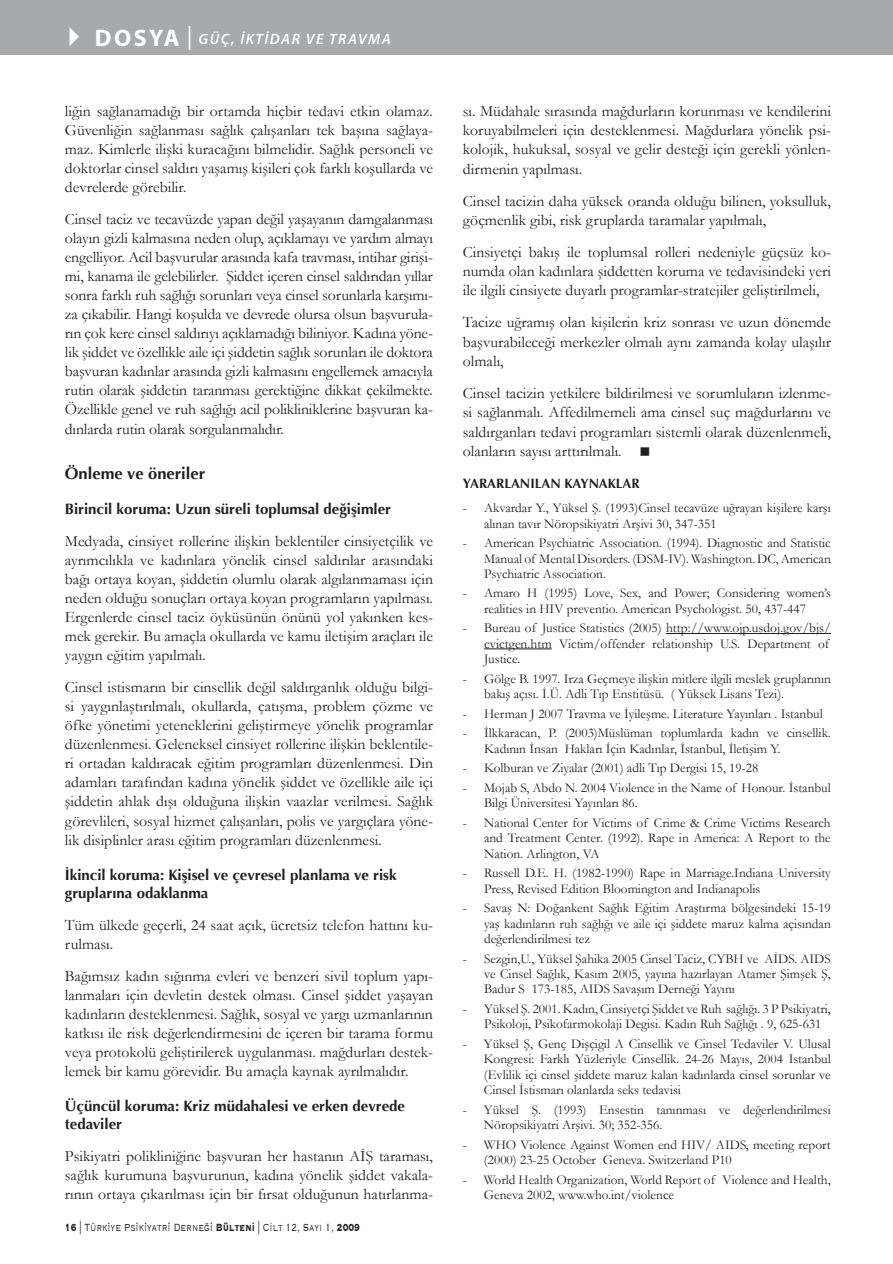
<style>
.page{position:relative;width:893px;height:1264px;background:#fff}
.page>*{position:absolute;margin:0;border:0;box-sizing:border-box;transform-origin:0 0}
.t1{font:700 16.5px "Optima";color:#231f20}
.t2{font:15.75px/19px "Garamond";color:#231f20;text-align:justify}
.t3{font:700 15px/18.1px "Optima";color:#231f20}
.t4{font:italic 600 15px "Myriad Pro";letter-spacing:.1em;color:#fff}
.t5{font:13.5px/15.3px "Garamond";color:#231f20}
.t6{font:300 13.5px "Copperplate";color:#231f20;scale:.7 1}
.t7{font:700 13.5px "Optima";color:#231f20}
.s1{font-weight:700;font-style:normal;font-size:24px}
.s2{font-weight:400;font-style:normal;font-size:24px}
.s3{font-weight:700}
</style>
<div class="page">
<div style="left:0;top:0;width:892px;height:54px;background:#a8a9ad"></div>
<hr style="left:665px;top:633px;width:165px;height:1px;background:#231f20">
<hr style="left:484px;top:648px;width:67px;height:1px;background:#231f20">
<p class="t4" style="left:58px;top:29px;width:333px">✔ <span class="s1">DOSYA</span> <span class="s2">|</span> GÜÇ, İKTİDAR VE TRAVMA</p>
<p class="t2" style="left:65px;top:101px;width:369px">liğin sağlanamadığı bir ortamda hiçbir tedavi etkin olamaz.<br>Güvenliğin sağlanması sağlık çalışanları tek başına sağlaya&shy;maz. Kimlerle ilişki kuracağını bilmelidir. Sağlık personeli ve doktorlar cinsel saldırı yaşamış kişileri çok farklı koşullarda ve devrelerde görebilir.</p>
<p class="t2" style="left:65px;top:209px;width:369px">Cinsel taciz ve tecavüzde yapan değil yaşayanın damgalanması olayın gizli kalmasına neden olup, açıklamayı ve yardım almayı engelliyor. Acil başvurular arasında kafa travması, intihar girişi&shy;mi, kanama ile gelebilirler. Şiddet içeren cinsel saldırıdan yıllar sonra farklı ruh sağlığı sorunları veya cinsel sorunlarla karşımı&shy;za çıkabilir. Hangi koşulda ve devrede olursa olsun başvurula&shy;rın çok kere cinsel saldırıyı açıklamadığı biliniyor. Kadına yöne&shy;lik şiddet ve özellikle aile içi şiddetin sağlık sorunları ile doktora başvuran kadınlar arasında gizli kalmasını engellemek amacıyla rutin olarak şiddetin taranması gerektiğine dikkat çekilmekte.<br>Özellikle genel ve ruh sağlığı acil polikliniklerine başvuran ka&shy;dınlarda rutin olarak sorgulanmalıdır.</p>
<p class="t1" style="left:65px;top:463px;width:142px">Önleme ve öneriler</p>
<p class="t3" style="left:65px;top:500px;width:327px">Birincil koruma: Uzun süreli toplumsal değişimler</p>
<p class="t2" style="left:65px;top:531px;width:369px">Medyada, cinsiyet rollerine ilişkin beklentiler cinsiyetçilik ve ayrımcılıkla ve kadınlara yönelik cinsel saldırılar arasındaki bağı ortaya koyan, şiddetin olumlu olarak algılanmaması için neden olduğu sonuçları ortaya koyan programların yapılması.<br>Ergenlerde cinsel taciz öyküsünün önünü yol yakınken kes&shy;mek gerekir. Bu amaçla okullarda ve kamu iletişim araçları ile yaygın eğitim yapılmalı.</p>
<p class="t2" style="left:65px;top:677px;width:369px">Cinsel istismarın bir cinsellik değil saldırganlık olduğu bilgi&shy;si yaygınlaştırılmalı, okullarda, çatışma, problem çözme ve öfke yönetimi yeteneklerini geliştirmeye yönelik programlar düzenlenmesi. Geleneksel cinsiyet rollerine ilişkin beklentile&shy;ri ortadan kaldıracak eğitim programları düzenlenmesi. Din adamları tarafından kadına yönelik şiddet ve özellikle aile içi şiddetin ahlak dışı olduğuna ilişkin vaazlar verilmesi. Sağlık görevlileri, sosyal hizmet çalışanları, polis ve yargıçlara yöne&shy;lik disiplinler arası eğitim programları düzenlenmesi.</p>
<p class="t3" style="left:65px;top:865px;width:333px">İkincil koruma: Kişisel ve çevresel planlama ve risk gruplarına odaklanma</p>
<p class="t2" style="left:65px;top:914px;width:369px">Tüm ülkede geçerli, 24 saat açık, ücretsiz telefon hattını ku&shy;rulması.</p>
<p class="t2" style="left:65px;top:965px;width:369px">Bağımsız kadın sığınma evleri ve benzeri sivil toplum yapı&shy;lanmaları için devletin destek olması. Cinsel şiddet yaşayan kadınların desteklenmesi. Sağlık, sosyal ve yargı uzmanlarının katkısı ile risk değerlendirmesini de içeren bir tarama formu veya protokolü geliştirilerek uygulanması. mağdurları destek&shy;lemek bir kamu görevidir. Bu amaçla kaynak ayrılmalıdır.</p>
<p class="t3" style="left:65px;top:1096px;width:341px">Üçüncül koruma: Kriz müdahalesi ve erken devrede tedaviler</p>
<p class="t2" style="left:65px;top:1145px;width:369px">Psikiyatri polikliniğine başvuran her hastanın AİŞ taraması, sağlık kurumuna başvurunun, kadına yönelik şiddet vakala&shy;rının ortaya çıkarılması için bir fırsat olduğunun hatırlanma-</p>
<p class="t6" style="left:65px;top:1218px;width:423px"><span class="s3">16</span> | Türki̇ye Psi̇ki̇yatri̇ Derneği̇ <span class="s3">Bülteni</span> | Cilt 12, Sayı 1, <span class="s3">2009</span></p>
<p class="t2" style="left:462px;top:101px;width:369px">sı. Müdahale sırasında mağdurların korunması ve kendilerini koruyabilmeleri için desteklenmesi. Mağdurlara yönelik psi&shy;kolojik, hukuksal, sosyal ve gelir desteği için gerekli yönlen&shy;dirmenin yapılması.</p>
<p class="t2" style="left:462px;top:191px;width:369px">Cinsel tacizin daha yüksek oranda olduğu bilinen, yoksulluk, göçmenlik gibi, risk gruplarda taramalar yapılmalı,</p>
<p class="t2" style="left:462px;top:242px;width:369px">Cinsiyetçi bakış ile toplumsal rolleri nedeniyle güçsüz ko&shy;numda olan kadınlara şiddetten koruma ve tedavisindeki yeri ile ilgili cinsiyete duyarlı programlar-stratejiler geliştirilmeli,</p>
<p class="t2" style="left:462px;top:312px;width:369px">Tacize uğramış olan kişilerin kriz sonrası ve uzun dönemde başvurabileceği merkezler olmalı aynı zamanda kolay ulaşılır olmalı,</p>
<p class="t2" style="left:462px;top:383px;width:369px">Cinsel tacizin yetkilere bildirilmesi ve sorumluların izlenme&shy;si sağlanmalı. Affedilmemeli ama cinsel suç mağdurlarını ve saldırganları tedavi programları sistemli olarak düzenlenmeli, olanların sayısı arttırılmalı.</p>
<p class="t7" style="left:462px;top:476px;width:178px">YARARLANILAN KAYNAKLAR</p>
<p class="t5" style="left:484px;top:500px;width:348px;text-indent:-21px">- Akvardar Y., Yüksel Ş. (1993)Cinsel tecavüze uğrayan kişilere karşı alınan tavır Nöropsikiyatri Arşivi 30, 347-351</p>
<p class="t5" style="left:484px;top:535px;width:348px;text-align:justify;text-indent:-21px">- American Psychiatric Association. (1994). Diagnostic and Statistic Manual of Mental Disorders. (DSM-IV). Washington. DC, American Psychiatric Association.</p>
<p class="t5" style="left:462px;top:585px;width:369px;text-align:center">- Amaro H (1995) Love, Sex, and Power; Considering women’s realities in HIV preventio. American Psychologist. 50, 437-447</p>
<p class="t5" style="left:484px;top:620px;width:348px;text-indent:-21px">- Bureau of Justice Statistics (2005) http://www.ojp.usdoj.gov/bjs/ cvictgen.htm Victim/offender relationship U.S. Department of<br>Justice.</p>
<p class="t5" style="left:484px;top:670px;width:348px;text-indent:-21px">- Gölge B. 1997. Irza Geçmeye ilişkin mitlere ilgili meslek gruplarının bakış açısı. İ.Ü. Adli Tıp Enstitüsü. ( Yüksek Lisans Tezi).</p>
<p class="t5" style="left:462px;top:705px;width:361px">- Herman J 2007 Travma ve İyileşme. Literature Yayınları . Istanbul</p>
<p class="t5" style="left:484px;top:725px;width:348px;text-indent:-21px">- İlkkaracan, P. (2003)Müslüman toplumlarda kadın ve cinsellik.<br>Kadının İnsan Hakları İçin Kadınlar, İstanbul, İletişim Y.</p>
<p class="t5" style="left:462px;top:760px;width:297px">- Kolburan ve Ziyalar (2001) adli Tıp Dergisi 15, 19-28</p>
<p class="t5" style="left:484px;top:779px;width:348px;text-indent:-21px">- Mojab S, Abdo N. 2004 Violence in the Name of Honour. İstanbul<br>Bilgi Üniversitesi Yayınları 86.</p>
<p class="t5" style="left:484px;top:814px;width:348px;text-align:justify;text-indent:-21px">- National Center for Victims of Crime &amp; Crime Victims Research and Treatment Center. (1992). Rape in America: A Report to the Nation. Arlington, VA</p>
<p class="t5" style="left:484px;top:864px;width:348px;text-indent:-21px">- Russell D.E. H. (1982-1990) Rape in Marriage.Indiana University<br>Press, Revised Edition Bloomington and Indianapolis</p>
<p class="t5" style="left:484px;top:899px;width:348px;text-align:justify;text-indent:-21px">- Savaş N: Doğankent Sağlık Eğitim Araştırma bölgesindeki 15-19 yaş kadınların ruh sağlığı ve aile içi şiddete maruz kalma açisından değerlendirilmesi tez</p>
<p class="t5" style="left:484px;top:950px;width:348px;text-align:justify;text-indent:-21px">- Sezgin,U., Yüksel Şahika 2005 Cinsel Taciz, CYBH ve AİDS. AIDS ve Cinsel Sağlık, Kasım 2005, yayına hazırlayan Atamer Şimşek Ş, Badur S 173-185, AIDS Savaşım Derneği Yayını</p>
<p class="t5" style="left:484px;top:1000px;width:348px;text-indent:-21px">- Yüksel Ş. 2001. Kadın, Cinsiyetçi Şiddet ve Ruh sağlığı. 3 P Psikiyatri,<br>Psikoloji, Psikofarmokolaji Degisi. Kadın Ruh Sağlığı . 9, 625-631</p>
<p class="t5" style="left:484px;top:1035px;width:348px;text-align:justify;text-indent:-21px">- Yüksel Ş, Genç Dişçigil A Cinsellik ve Cinsel Tedaviler V. Ulusal Kongresi: Farklı Yüzleriyle Cinsellik. 24-26 Mayıs, 2004 Istanbul (Evlilik içi cinsel şiddete maruz kalan kadınlarda cinsel sorunlar ve Cinsel İstismarı olanlarda seks tedavisi</p>
<p class="t5" style="left:484px;top:1101px;width:348px;text-indent:-21px">- Yüksel Ş. (1993) Ensestin tanınması ve değerlendirilmesi<br>Nöropsikiyatri Arşivi. 30; 352-356.</p>
<p class="t5" style="left:483px;top:1136px;width:348px;text-indent:-21px">- WHO Violence Against Women end HIV/ AIDS, meeting report (2000) 23-25 October Geneva. Switzerland P10</p>
<p class="t5" style="left:483px;top:1171px;width:348px;text-indent:-21px">- World Health Organization, World Report of Violence and Health,<br>Geneva 2002, www.who.int/violence</p>
</div>
